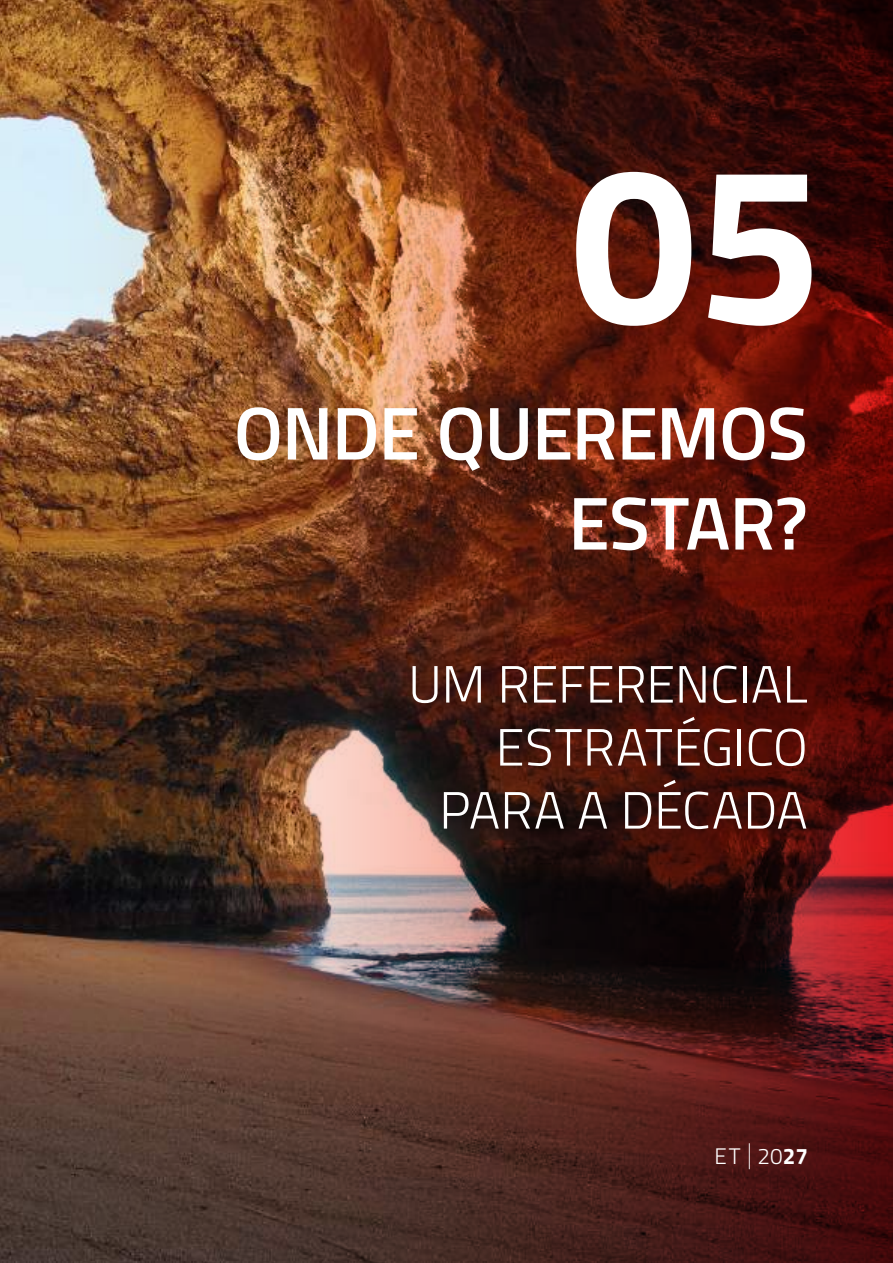
<style>
.page{position:relative;width:893px;height:1263px;background:#fff}
.page>*{position:absolute;margin:0;border:0;box-sizing:border-box;transform-origin:0 0}
.t1{font:700 225px "Titillium";color:#fff}
.t2{font:600 75px/90px "Titillium";letter-spacing:-.015em;color:#fff;text-align:right}
.t3{font:300 52.5px/63px "Titillium";letter-spacing:-.005em;color:#fff;text-align:right}
.t4{font:300 22.5px "Titillium";color:#fff}
.s1{font-weight:100;font-size:27px}
.s2{font-weight:700}
</style>
<div class="page">
<img style="left:0;top:0;width:893px;height:1263px">
<h1 class="t1" style="left:571px;top:72px;width:253px">05</h1>
<h2 class="t2" style="left:234px;top:384px;width:576px">ONDE QUEREMOS<br>ESTAR?</h2>
<p class="t3" style="left:408px;top:650px;width:401px">UM REFERENCIAL<br>ESTRATÉGICO<br>PARA A DÉCADA</p>
<p class="t4" style="left:714px;top:1140px;width:95px">ET <span class="s1">|</span> 20<span class="s2">27</span></p>
</div>
